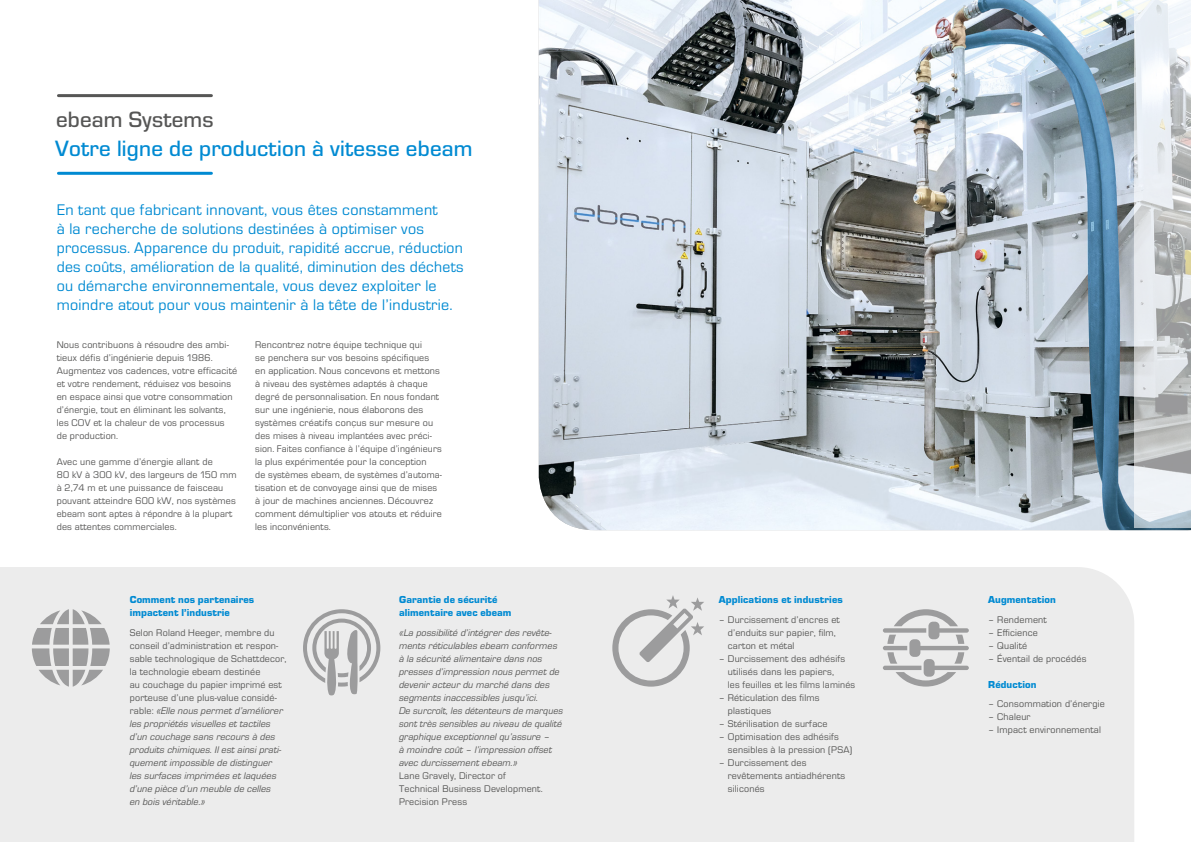
<style>
.page{position:relative;width:1191px;height:842px;background:#fff}
.page>*{position:absolute;margin:0;border:0;box-sizing:border-box;transform-origin:0 0}
.t1{font:500 23px "Eurostile OT";letter-spacing:.01em;color:#008ad2}
.t2{font:500 23px "Eurostile OT";letter-spacing:.01em;color:#565655}
.t3{font:16px/19px "Eurostile OT";letter-spacing:.02em;color:#008ad2}
._02_subheading{font:900 10.5px/13px "Eurostile OT";letter-spacing:.01em;color:#008ad2}
._01_copy{font:10px/13px "Eurostile OT";letter-spacing:.02em;color:#565655}
._01_copy-2{font:italic 10px/13px "Eurostile OT";letter-spacing:.01em;color:#565655}
.s1{font-style:normal}
</style>
<div class="page">
<div style="left:0;top:567px;width:1134px;height:275px;background:#ececec"></div>
<img style="left:539px;top:0;width:652px;height:530px">
<hr style="left:58px;top:94px;width:153px;height:3px;background:#565655">
<hr style="left:58px;top:172px;width:153px;height:3px;background:#008ad2">
<svg style="left:32px;top:609px;width:78px;height:78px;background:#c2c2c2"></svg>
<svg style="left:883px;top:609px;width:86px;height:78px;background:#cecece"></svg>
<svg style="left:612px;top:595px;width:92px;height:92px;background:#d6d6d7"></svg>
<svg style="left:1134px;top:0;width:57px;height:528px"></svg>
<svg style="left:303px;top:609px;width:77px;height:87px;background:#cececf"></svg>
<p class="t2" style="left:56px;top:107px;width:159px">ebeam Systems</p>
<p class="t1" style="left:55px;top:135px;width:419px">Votre ligne de production à vitesse ebeam</p>
<p class="t3" style="left:57px;top:200px;width:408px">En tant que fabricant innovant, vous êtes constamment<br>à la recherche de solutions destinées à optimiser vos processus. Apparence du produit, rapidité accrue, réduction des coûts, amélioration de la qualité, diminution des déchets ou démarche environnementale, vous devez exploiter le moindre atout pour vous maintenir à la tête de l’industrie.</p>
<p class="_01_copy" style="left:57px;top:338px;width:182px">Nous contribuons à résoudre des ambi&shy;tieux défis d’ingénierie depuis 1986.<br>Augmentez vos cadences, votre efficacité et votre rendement, réduisez vos besoins en espace ainsi que votre consommation d’énergie, tout en éliminant les solvants, les COV et la chaleur de vos processus de production.</p>
<p class="_01_copy" style="left:57px;top:455px;width:181px">Avec une gamme d’énergie allant de<br>80 kV à 300 kV, des largeurs de 150 mm à 2,74 m et une puissance de faisceau pouvant atteindre 600 kW, nos systèmes ebeam sont aptes à répondre à la plupart des attentes commerciales.</p>
<p class="_01_copy" style="left:255px;top:338px;width:188px">Rencontrez notre équipe technique qui<br>se penchera sur vos besoins spécifiques en application. Nous concevons et mettons à niveau des systèmes adaptés à chaque degré de personnalisation. En nous fondant sur une ingénierie, nous élaborons des systèmes créatifs conçus sur mesure ou des mises à niveau implantées avec préci&shy;sion. Faites confiance à l’équipe d’ingénieurs la plus expérimentée pour la conception<br>de systèmes ebeam, de systèmes d’automa&shy;tisation et de convoyage ainsi que de mises à jour de machines anciennes. Découvrez comment démultiplier vos atouts et réduire les inconvénients.</p>
<p class="_02_subheading" style="left:130px;top:593px;width:126px">Comment nos partenaires impactent l’industrie</p>
<p class="_01_copy-2" style="left:130px;top:626px;width:158px"><span class="s1">Selon Roland Heeger, membre du conseil d’administration et respon&shy;sable technologique de Schattdecor, la technologie ebeam destinée<br>au couchage du papier imprimé est porteuse d’une plus-value considé&shy;rable:</span> «Elle nous permet d’améliorer les propriétés visuelles et tactiles d’un couchage sans recours à des produits chimiques. Il est ainsi prati&shy;quement impossible de distinguer les surfaces imprimées et laquées d’une pièce d’un meuble de celles<br>en bois véritable.»</p>
<p class="_02_subheading" style="left:399px;top:593px;width:114px">Garantie de sécurité alimentaire avec ebeam</p>
<p class="_01_copy-2" style="left:399px;top:626px;width:165px">«La possibilité d’intégrer des revête&shy;ments réticulables ebeam conformes à la sécurité alimentaire dans nos presses d’impression nous permet de devenir acteur du marché dans des segments inaccessibles jusqu’ici.<br>De surcroît, les détenteurs de marques sont très sensibles au niveau de qualité graphique exceptionnel qu’assure –<br>à moindre coût – l’impression offset avec durcissement ebeam.»<br><span class="s1">Lane Gravely, Director of<br>Technical Business Development.<br>Precision Press</span></p>
<p class="_02_subheading" style="left:719px;top:593px;width:125px">Applications et industries</p>
<p class="_01_copy" style="left:728px;top:613px;width:113px;text-indent:-9px">– Durcissement d’encres et d’enduits sur papier, film, carton et métal</p>
<p class="_01_copy" style="left:728px;top:652px;width:129px;text-indent:-9px">– Durcissement des adhésifs utilisés dans les papiers,<br>les feuilles et les films laminés</p>
<p class="_01_copy" style="left:728px;top:691px;width:93px;text-indent:-9px">– Réticulation des films plastiques</p>
<p class="_01_copy" style="left:719px;top:717px;width:110px">– Stérilisation de surface</p>
<p class="_01_copy" style="left:728px;top:730px;width:126px;text-indent:-9px">– Optimisation des adhésifs sensibles à la pression (PSA)</p>
<p class="_01_copy" style="left:728px;top:756px;width:119px;text-indent:-9px">– Durcissement des revêtements antiadhérents siliconés</p>
<p class="_02_subheading" style="left:988px;top:593px;width:69px">Augmentation</p>
<p class="_01_copy" style="left:988px;top:613px;width:60px">– Rendement</p>
<p class="_01_copy" style="left:988px;top:626px;width:51px">– Efficience</p>
<p class="_01_copy" style="left:988px;top:639px;width:41px">– Qualité</p>
<p class="_01_copy" style="left:988px;top:652px;width:100px">– Éventail de procédés</p>
<p class="_02_subheading" style="left:988px;top:678px;width:50px">Réduction</p>
<p class="_01_copy" style="left:988px;top:697px;width:118px">– Consommation d’énergie</p>
<p class="_01_copy" style="left:988px;top:710px;width:44px">– Chaleur</p>
<p class="_01_copy" style="left:988px;top:723px;width:114px">– Impact environnemental</p>
</div>
